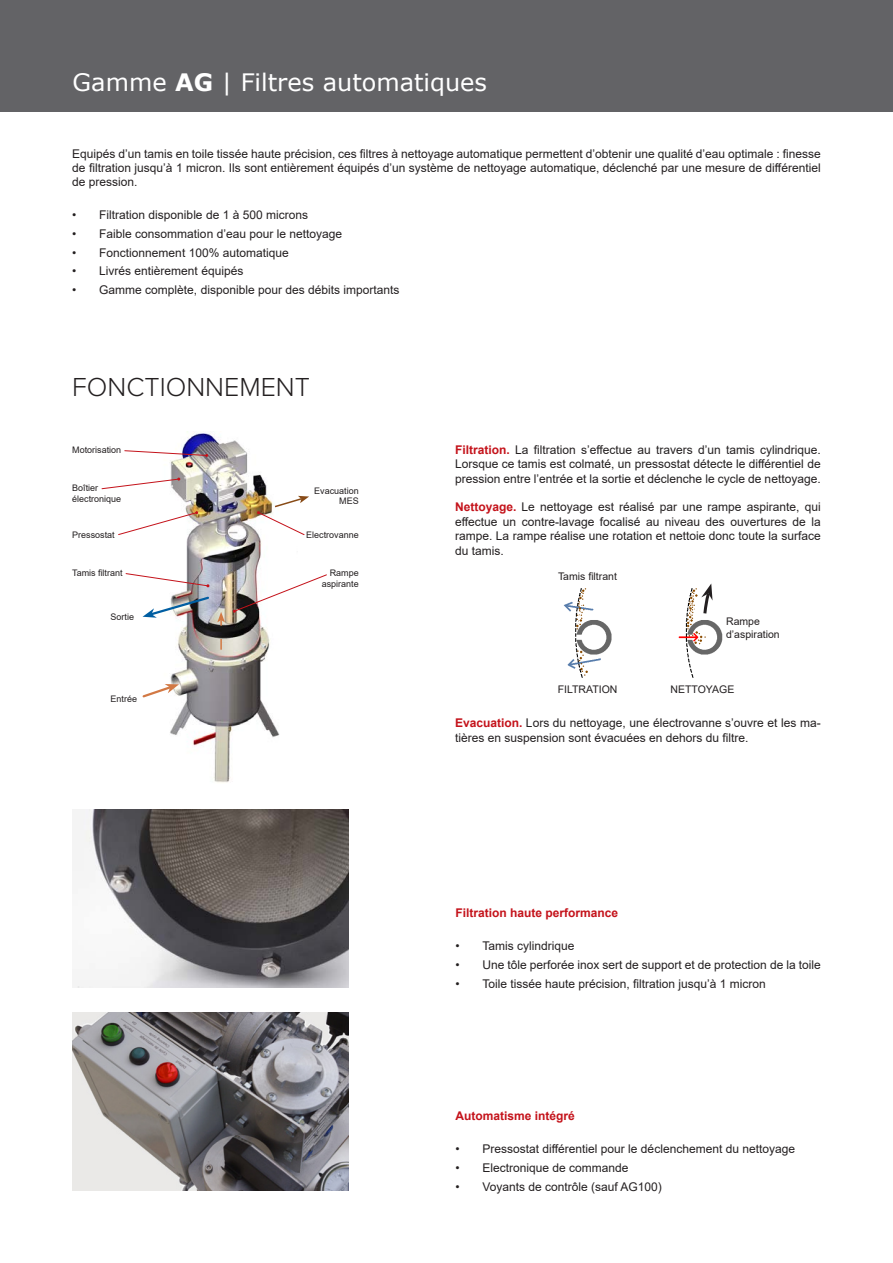
<style>
.page{position:relative;width:893px;height:1263px;background:#fff}
.page>*{position:absolute;margin:0;border:0;box-sizing:border-box;transform-origin:0 0}
.t1{font:300 27px "Proxima Nova";color:#231f20}
.Titre_1{font:24px "Verdana";color:#fff}
.t2{font:12px/14.4px "Arial";color:#231f20;text-align:justify}
.t3{font:700 12px "Arial";color:#c4121a}
.t4{font:10.5px/12.6px "Arial";color:#231f20}
.t5{font:9px/10.8px "Arial";color:#231f20;text-align:right}
.s1{font-weight:700}
.s2{font-weight:700;color:#c4121a}
</style>
<div class="page">
<img style="left:72px;top:1012px;width:277px;height:179px">
<img style="left:72px;top:809px;width:277px;height:179px">
<img style="left:563px;top:588px;width:160px;height:90px">
<svg style="left:701px;top:583px;width:11px;height:34px"></svg>
<div style="left:0;top:0;width:893px;height:111px;background:#636366"></div>
<img style="left:170px;top:433px;width:110px;height:350px">
<svg style="left:142px;top:684px;width:37px;height:15px"></svg>
<svg style="left:143px;top:595px;width:68px;height:23px"></svg>
<svg style="left:217px;top:612px;width:8px;height:14px"></svg>
<svg style="left:220px;top:639px;width:2px;height:11px"></svg>
<svg style="left:124px;top:450px;width:84px;height:7px"></svg>
<svg style="left:101px;top:478px;width:79px;height:11px"></svg>
<svg style="left:118px;top:511px;width:80px;height:24px"></svg>
<svg style="left:125px;top:573px;width:84px;height:14px"></svg>
<svg style="left:257px;top:496px;width:52px;height:40px"></svg>
<svg style="left:233px;top:574px;width:94px;height:39px"></svg>
<p class="Titre_1" style="left:73px;top:66px;width:416px">Gamme <span class="s1">AG</span> | Filtres automatiques</p>
<p class="t2" style="left:72px;top:146px;width:750px">Equipés d’un tamis en toile tissée haute précision, ces filtres à nettoyage automatique permettent d’obtenir une qualité d’eau optimale : finesse de filtration jusqu’à 1 micron. Ils sont entièrement équipés d’un système de nettoyage automatique, déclenché par une mesure de différentiel de pression.</p>
<p class="t2" style="left:72px;top:208px;width:237px">• Filtration disponible de 1 à 500 microns</p>
<p class="t2" style="left:72px;top:227px;width:271px">• Faible consommation d’eau pour le nettoyage</p>
<p class="t2" style="left:72px;top:245px;width:218px">• Fonctionnement 100% automatique</p>
<p class="t2" style="left:72px;top:264px;width:173px">• Livrés entièrement équipés</p>
<p class="t2" style="left:72px;top:283px;width:329px">• Gamme complète, disponible pour des débits importants</p>
<p class="t1" style="left:72px;top:370px;width:239px">FONCTIONNEMENT</p>
<p class="t5" style="left:72px;top:444px;width:51px">Motorisation</p>
<p class="t5" style="left:72px;top:483px;width:51px;text-align:left">Boîtier électronique</p>
<p class="t5" style="left:72px;top:529px;width:44px">Pressostat</p>
<p class="t5" style="left:306px;top:529px;width:54px">Electrovanne</p>
<p class="t5" style="left:314px;top:485px;width:46px">Evacuation<br>MES</p>
<p class="t5" style="left:72px;top:568px;width:52px">Tamis filtrant</p>
<p class="t5" style="left:111px;top:611px;width:25px">Sortie</p>
<p class="t5" style="left:111px;top:693px;width:28px">Entrée</p>
<p class="t5" style="left:322px;top:568px;width:39px">Rampe aspirante</p>
<p class="t2" style="left:455px;top:442px;width:367px"><span class="s2">Filtration.</span> La filtration s’effectue au travers d’un tamis cylindrique.<br>Lorsque ce tamis est colmaté, un pressostat détecte le différentiel de pression entre l’entrée et la sortie et déclenche le cycle de nettoyage.</p>
<p class="t2" style="left:455px;top:500px;width:367px"><span class="s2">Nettoyage.</span> Le nettoyage est réalisé par une rampe aspirante, qui effectue un contre-lavage focalisé au niveau des ouvertures de la rampe. La rampe réalise une rotation et nettoie donc toute la surface du tamis.</p>
<p class="t4" style="left:558px;top:570px;width:60px">Tamis filtrant</p>
<p class="t4" style="left:726px;top:615px;width:55px">Rampe d’aspiration</p>
<p class="t4" style="left:558px;top:683px;width:61px">FILTRATION</p>
<p class="t4" style="left:671px;top:683px;width:65px">NETTOYAGE</p>
<p class="t2" style="left:455px;top:716px;width:367px"><span class="s2">Evacuation.</span> Lors du nettoyage, une électrovanne s’ouvre et les ma&shy;tières en suspension sont évacuées en dehors du filtre.</p>
<p class="t3" style="left:455px;top:904px;width:164px">Filtration haute performance</p>
<p class="t2" style="left:455px;top:939px;width:121px">• Tamis cylindrique</p>
<p class="t2" style="left:455px;top:957px;width:367px">• Une tôle perforée inox sert de support et de protection de la toile</p>
<p class="t2" style="left:455px;top:976px;width:312px">• Toile tissée haute précision, filtration jusqu’à 1 micron</p>
<p class="t3" style="left:455px;top:1108px;width:121px">Automatisme intégré</p>
<p class="t2" style="left:455px;top:1142px;width:341px">• Pressostat différentiel pour le déclenchement du nettoyage</p>
<p class="t2" style="left:455px;top:1160px;width:175px">• Electronique de commande</p>
<p class="t2" style="left:455px;top:1179px;width:208px">• Voyants de contrôle (sauf AG100)</p>
</div>
